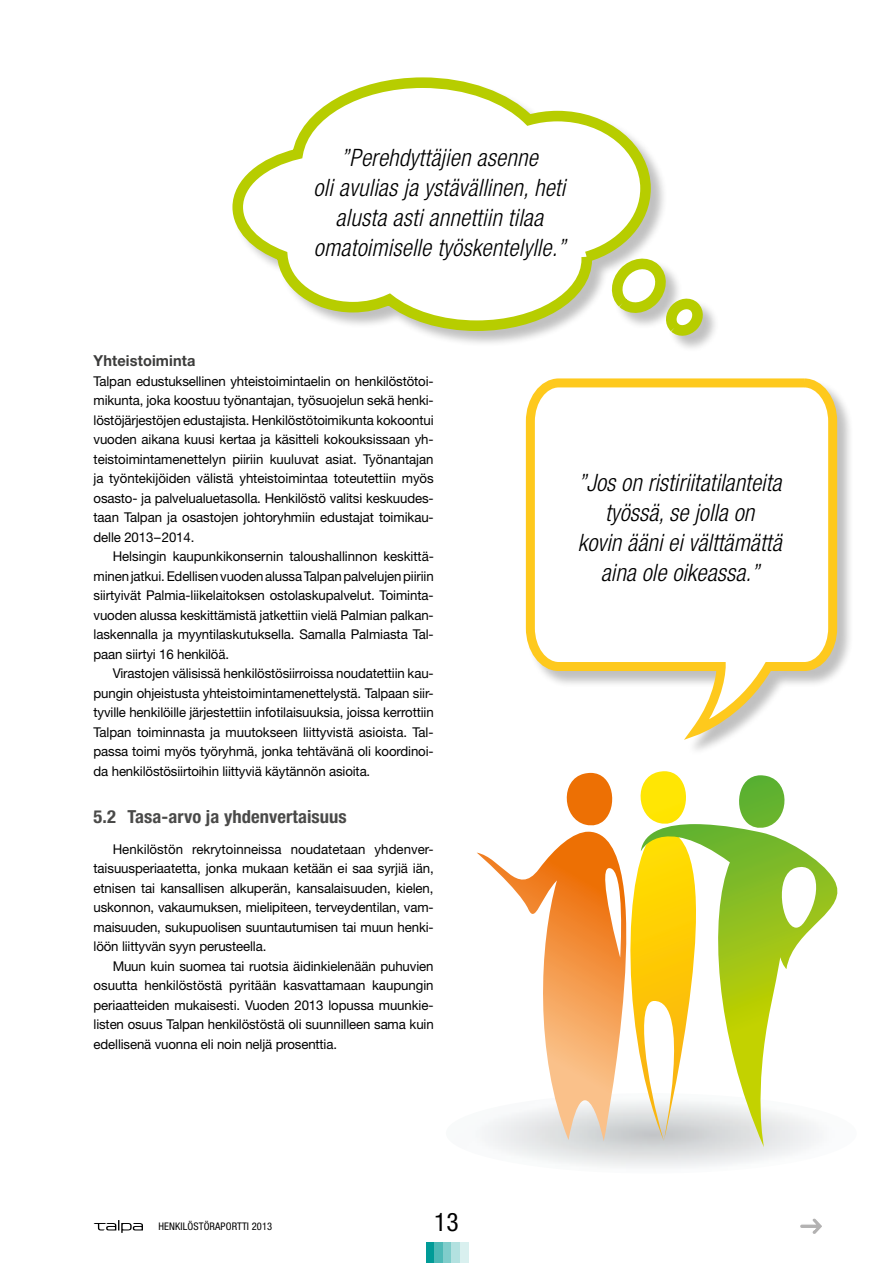
<style>
.page{position:relative;width:893px;height:1263px;background:#fff}
.page>*{position:absolute;margin:0;border:0;box-sizing:border-box;transform-origin:0 0}
.t1{font:condensed 25.5px "Helvetica Neue";color:#000}
.t2{font:italic 300 condensed 24px/30px "Helvetica Neue";letter-spacing:.01em;color:#000;text-align:center}
.t3{font:700 condensed 18px "Helvetica Neue";letter-spacing:.005em;color:#4a4a49}
.t4{font:700 15.15px "Helvetica Neue";letter-spacing:.01em;color:#3c3c3b;scale:.96 1}
.t5{font:13.5px/19.5px "Helvetica Neue";letter-spacing:-.01em;color:#000;text-align:justify}
.t6{font:condensed 10.5px "Helvetica Neue";letter-spacing:.01em;color:#000}
</style>
<div class="page">
<div style="left:443px;top:1242px;width:8px;height:21px;background:#80cdcb"></div>
<div style="left:426px;top:1242px;width:8px;height:21px;background:#009b97"></div>
<div style="left:460px;top:1242px;width:8px;height:21px;background:#d9f0ef"></div>
<div style="left:451px;top:1242px;width:9px;height:21px;background:#b3e1e0"></div>
<div style="left:434px;top:1242px;width:9px;height:21px;background:#4db9b6"></div>
<svg style="left:94px;top:1220px;width:49px;height:13px"></svg>
<svg style="left:800px;top:1218px;width:22px;height:16px"></svg>
<svg style="left:641px;top:775px;width:211px;height:372px"></svg>
<svg style="left:477px;top:773px;width:186px;height:368px"></svg>
<div style="left:527px;top:379px;width:327px;height:377px;background:#000;opacity:.25"></div>
<svg style="left:525px;top:378px;width:317px;height:378px"></svg>
<div style="left:234px;top:78px;width:434px;height:270px;background:#000;opacity:.25"></div>
<svg style="left:232px;top:77px;width:424px;height:259px"></svg>
<div style="left:667px;top:300px;width:53px;height:52px;background:#000;opacity:.25"></div>
<svg style="left:600px;top:246px;width:113px;height:96px"></svg>
<h2 class="t2" style="left:314px;top:142px;width:254px">”Perehdyttäjien asenne<br>oli avulias ja ystävällinen, heti alusta asti annettiin tilaa omatoimiselle työskentelylle.”</h2>
<p class="t4" style="left:94px;top:351px;width:108px">Yhteistoiminta</p>
<p class="t5" style="left:94px;top:371px;width:342px">Talpan edustuksellinen yhteistoimintaelin on henkilöstötoi&shy;mikunta, joka koostuu työnantajan, työsuojelun sekä henki&shy;löstöjärjestöjen edustajista. Henkilöstötoimikunta kokoontui vuoden aikana kuusi kertaa ja käsitteli kokouksissaan yh&shy;teistoimintamenettelyn piiriin kuuluvat asiat. Työnantajan ja työntekijöiden välistä yhteistoimintaa toteutettiin myös osasto- ja palvelualuetasolla. Henkilöstö valitsi keskuudes&shy;taan Talpan ja osastojen johtoryhmiin edustajat toimikau&shy;delle 2013–2014.</p>
<p class="t5" style="left:94px;top:546px;width:342px;text-indent:19px">Helsingin kaupunkikonsernin taloushallinnon keskittä&shy;minen jatkui. Edellisen vuoden alussa Talpan palvelujen piiriin siirtyivät Palmia-liikelaitoksen ostolaskupalvelut. Toiminta&shy;vuoden alussa keskittämistä jatkettiin vielä Palmian palkan&shy;laskennalla ja myyntilaskutuksella. Samalla Palmiasta Tal&shy;paan siirtyi 16 henkilöä.</p>
<p class="t5" style="left:94px;top:663px;width:342px;text-indent:19px">Virastojen välisissä henkilöstösiirroissa noudatettiin kau&shy;pungin ohjeistusta yhteistoimintamenettelystä. Talpaan siir&shy;tyville henkilöille järjestettiin infotilaisuuksia, joissa kerrottiin Talpan toiminnasta ja muutokseen liittyvistä asioista. Tal&shy;passa toimi myös työryhmä, jonka tehtävänä oli koordinoi&shy;da henkilöstösiirtoihin liittyviä käytännön asioita.</p>
<h3 class="t3" style="left:94px;top:806px;width:255px">5.2 Tasa-arvo ja yhdenvertaisuus</h3>
<p class="t5" style="left:94px;top:839px;width:342px;text-indent:19px">Henkilöstön rekrytoinneissa noudatetaan yhdenver&shy;taisuusperiaatetta, jonka mukaan ketään ei saa syrjiä iän, etnisen tai kansallisen alkuperän, kansalaisuuden, kielen, uskonnon, vakaumuksen, mielipiteen, terveydentilan, vam&shy;maisuuden, sukupuolisen suuntautumisen tai muun henki&shy;löön liittyvän syyn perusteella.</p>
<p class="t5" style="left:94px;top:956px;width:342px;text-indent:19px">Muun kuin suomea tai ruotsia äidinkielenään puhuvien osuutta henkilöstöstä pyritään kasvattamaan kaupungin periaatteiden mukaisesti. Vuoden 2013 lopussa muunkie&shy;listen osuus Talpan henkilöstöstä oli suunnilleen sama kuin edellisenä vuonna eli noin neljä prosenttia.</p>
<h2 class="t2" style="left:578px;top:467px;width:205px">”Jos on ristiriitatilanteita työssä, se jolla on<br>kovin ääni ei välttämättä aina ole oikeassa.”</h2>
<p class="t6" style="left:158px;top:1221px;width:115px">HENKILÖSTÖRAPORTTI 2013</p>
<h1 class="t1" style="left:434px;top:1207px;width:26px">13</h1>
</div>
